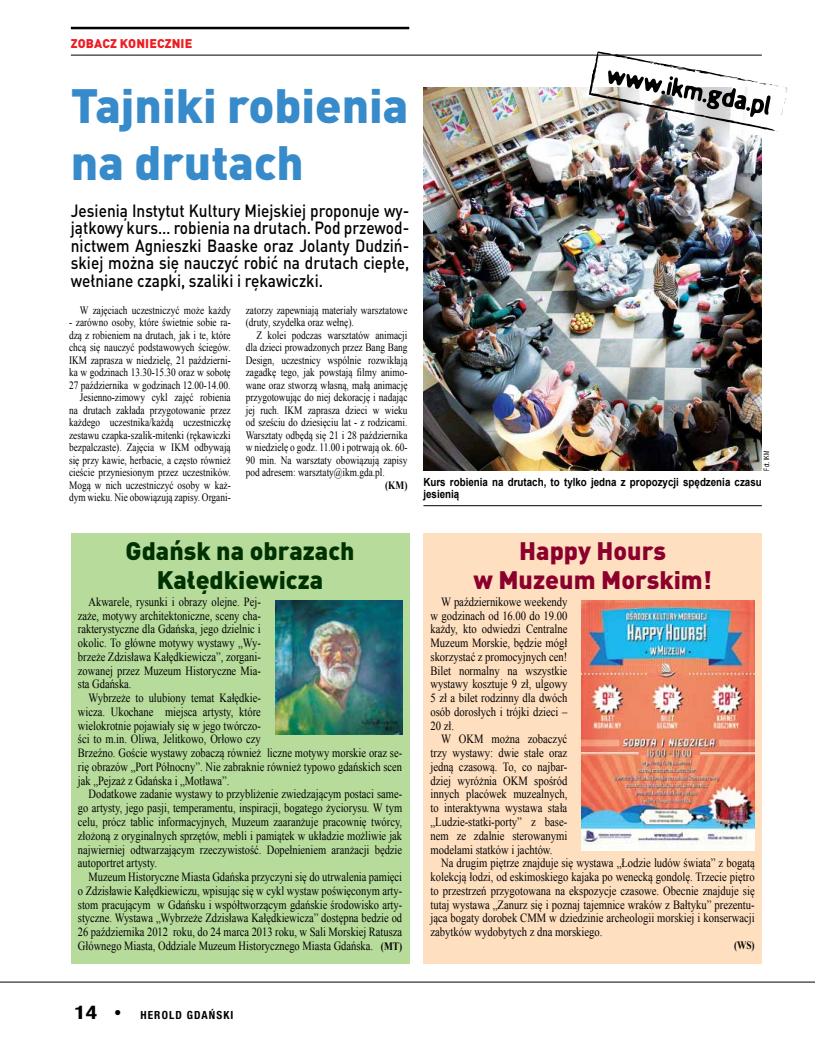
<style>
.page{position:relative;width:815px;height:1053px;background:#fff}
.page>*{position:absolute;margin:0;border:0;box-sizing:border-box;transform-origin:0 0}
.t1{font:900 47.5px/57px "DIN Pro";color:#378bca}
.t2{font:900 25px/28.8px "DIN Pro";color:#003200;text-align:center}
.t3{font:900 25px/28.8px "DIN Pro";color:#8b002c;text-align:center}
.t4{font:500 17.5px/17.5px "DIN Pro";color:#000;text-align:justify;scale:.88 1}
.t5{font:12.5px/13.8px "Times New Roman";color:#000;text-align:justify;scale:.84 1}
.t6{font:12.5px/13.8px "Times New Roman";color:#000;text-align:justify;scale:.85 1}
.t7{font:900 12.5px "DIN Pro";color:#ed1d24}
.t8{font:11.25px/12.5px "Times New Roman";color:#000;text-align:right;scale:.83 1}
.t9{font:700 11.25px/12.5px "Arial";color:#000;scale:.87 1}
.t10{font:700 condensed 11.25px "Helvetica Neue LT Pro";letter-spacing:.1em;color:#000}
.t11{font:700 11.25px "Times New Roman";color:#000;scale:.83 1}
.t12{font:7.5px "Arial";color:#000;scale:.7 1}
.s1{font-family:"Times New Roman"}
.s2{font-weight:700;font-size:11.25px}
.s3{font-size:18.75px}
</style>
<div class="page">
<hr style="left:0;top:981px;width:815px;height:1px;background:#000">
<hr style="left:71px;top:55px;width:691px;height:1px;background:#000">
<hr style="left:71px;top:27px;width:338px;height:2px;background:#000">
<div style="left:71px;top:533px;width:338px;height:431px;background:#b7db9b"></div>
<div style="left:423px;top:533px;width:339px;height:431px;background:#fedfbf"></div>
<img style="left:582px;top:600px;width:173px;height:250px">
<img style="left:275px;top:600px;width:127px;height:135px">
<img style="left:423px;top:87px;width:339px;height:383px">
<hr style="left:423px;top:505px;width:339px;height:1px;background:#000">
<svg style="left:589px;top:51px;width:199px;height:81px"></svg>
<p class="t7" style="left:71px;top:34px;width:9px">ZOBACZ</p>
<p class="t7" style="left:120px;top:34px;width:9px">KONIECZNIE</p>
<h1 class="t1" style="left:71px;top:76px;width:339px">Tajniki robienia na drutach</h1>
<p class="t4" style="left:71px;top:201px;width:386px">Jesienią Instytut Kultury Miejskiej proponuje wy&shy;jątkowy kurs… robienia na drutach. Pod przewod&shy;nictwem Agnieszki Baaske oraz Jolanty Dudziń&shy;skiej można się nauczyć robić na drutach ciepłe, wełniane czapki, szaliki i rękawiczki.</p>
<p class="t8" style="left:80px;top:304px;width:184px">W zajęciach uczestniczyć może każdy</p>
<p class="t8" style="left:69px;top:316px;width:196px">- zarówno osoby, które świetnie sobie ra&shy;dzą z robieniem na drutach, jak i te, które chcą się nauczyć podstawowych ściegów.<br>IKM zaprasza w niedzielę, 21 październi&shy;ka w godzinach 13.30-15.30 oraz w sobotę 27 października w godzinach 12.00-14.00.<br>Jesienno-zimowy cykl zajęć robienia na drutach zakłada przygotowanie przez każdego uczestnika/każdą uczestniczkę zestawu czapka-szalik-mitenki (rękawiczki bezpalczaste). Zajęcia w IKM odbywają się przy kawie, herbacie, a często również cieście przyniesionym przez uczestników.<br>Mogą w nich uczestniczyć osoby w każ&shy;dym wieku. Nie obowiązują zapisy. Organi-</p>
<p class="t8" style="left:246px;top:303px;width:196px;text-align:left">zatorzy zapewniają materiały warsztatowe (druty, szydełka oraz wełnę).</p>
<p class="t8" style="left:246px;top:328px;width:196px;text-align:justify;text-indent:11px">Z kolei podczas warsztatów animacji dla dzieci prowadzonych przez Bang Bang Design, uczestnicy wspólnie rozwikłają zagadkę tego, jak powstają filmy animo&shy;wane oraz stworzą własną, małą animację przygotowując do niej dekorację i nadając jej ruch. IKM zaprasza dzieci w wieku od sześciu do dziesięciu lat - z rodzicami.<br>Warsztaty odbędą się 21 i 28 października w niedzielę o godz. 11.00 i potrwają ok. 60- 90 min. Na warsztaty obowiązują zapisy pod adresem: warsztaty@ikm.gda.pl.</p>
<p class="t9" style="left:423px;top:476px;width:390px;text-indent:-38px"><span class="s1">(KM)</span> Kurs robienia na drutach, to tylko jedna z propozycji spędzenia czasu jesienią</p>
<p class="t12" style="left:761px;top:470px;width:30px;rotate:-90deg">Fot. IKM</p>
<h2 class="t2" style="left:126px;top:535px;width:230px">Gdańsk na obrazach<br>Kałędkiewicza</h2>
<p class="t5" style="left:78px;top:594px;width:219px;text-indent:11px">Akwarele, rysunki i obrazy olejne. Pej&shy;zaże, motywy architektoniczne, sceny cha&shy;rakterystyczne dla Gdańska, jego dzielnic i okolic. To główne motywy wystawy „Wy&shy;brzeże Zdzisława Kałędkiewicza”, zorgani&shy;zowanej przez Muzeum Historyczne Mia&shy;sta Gdańska.</p>
<p class="t5" style="left:78px;top:690px;width:388px;text-align:left;text-indent:11px">Wybrzeże to ulubiony temat Kałędkie-<br>wicza. Ukochane miejsca artysty, które<br>wielokrotnie pojawiały się w jego twórczo-<br>ści to m.in. Oliwa, Jelitkowo, Orłowo czy<br>Brzeźno. Goście wystawy zobaczą również liczne motywy morskie oraz se&shy;rię obrazów „Port Północny”. Nie zabraknie również typowo gdańskich scen jak „Pejzaż z Gdańska i „Motława”.</p>
<p class="t5" style="left:78px;top:787px;width:388px;text-indent:11px">Dodatkowe zadanie wystawy to przybliżenie zwiedzającym postaci same&shy;go artysty, jego pasji, temperamentu, inspiracji, bogatego życiorysu. W tym celu, prócz tablic informacyjnych, Muzeum zaaranżuje pracownię twórcy, złożoną z oryginalnych sprzętów, mebli i pamiątek w układzie możliwie jak najwierniej odtwarzającym rzeczywistość. Dopełnieniem aranżacji będzie autoportret artysty.</p>
<p class="t5" style="left:78px;top:869px;width:388px;text-indent:11px">Muzeum Historyczne Miasta Gdańska przyczyni się do utrwalenia pamięci o Zdzisławie Kałędkiewiczu, wpisując się w cykl wystaw poświęconym arty&shy;stom pracującym w Gdańsku i współtworzącym gdańskie środowisko arty&shy;styczne. Wystawa „Wybrzeże Zdzisława Kałędkiewicza” dostępna bedzie od 26 października 2012 roku, do 24 marca 2013 roku, w Sali Morskiej Ratusza Głównego Miasta, Oddziale Muzeum Historycznego Miasta Gdańska. <span class="s2">(MT)</span></p>
<p class="t10" style="left:74px;top:1008px;width:160px"><span class="s3">14</span> • HEROLD GDAŃSKI</p>
<h2 class="t3" style="left:473px;top:535px;width:240px">Happy Hours<br>w Muzeum Morskim!</h2>
<p class="t6" style="left:431px;top:594px;width:163px;text-indent:11px">W październikowe weekendy w godzinach od 16.00 do 19.00 każdy, kto odwiedzi Centralne Muzeum Morskie, będzie mógł skorzystać z promocyjnych cen!<br>Bilet normalny na wszystkie wystawy kosztuje 9 zł, ulgowy 5 zł a bilet rodzinny dla dwóch osób dorosłych i trójki dzieci – 20 zł.</p>
<p class="t6" style="left:431px;top:732px;width:162px;text-indent:11px">W OKM można zobaczyć trzy wystawy: dwie stałe oraz jedną czasową. To, co najbar&shy;dziej wyróżnia OKM spośród innych placówek muzealnych, to interaktywna wystawa stała „Ludzie-statki-porty” z base&shy;nem ze zdalnie sterowanymi modelami statków i jachtów.</p>
<p class="t6" style="left:431px;top:855px;width:383px;text-indent:11px">Na drugim piętrze znajduje się wystawa „Łodzie ludów świata” z bogatą kolekcją łodzi, od eskimoskiego kajaka po wenecką gondolę. Trzecie piętro to przestrzeń przygotowana na ekspozycje czasowe. Obecnie znajduje się tutaj wystawa „Zanurz się i poznaj tajemnice wraków z Bałtyku” prezentu&shy;jąca bogaty dorobek CMM w dziedzinie archeologii morskiej i konserwacji zabytków wydobytych z dna morskiego.</p>
<p class="t11" style="left:734px;top:936px;width:26px">(WS)</p>
</div>
